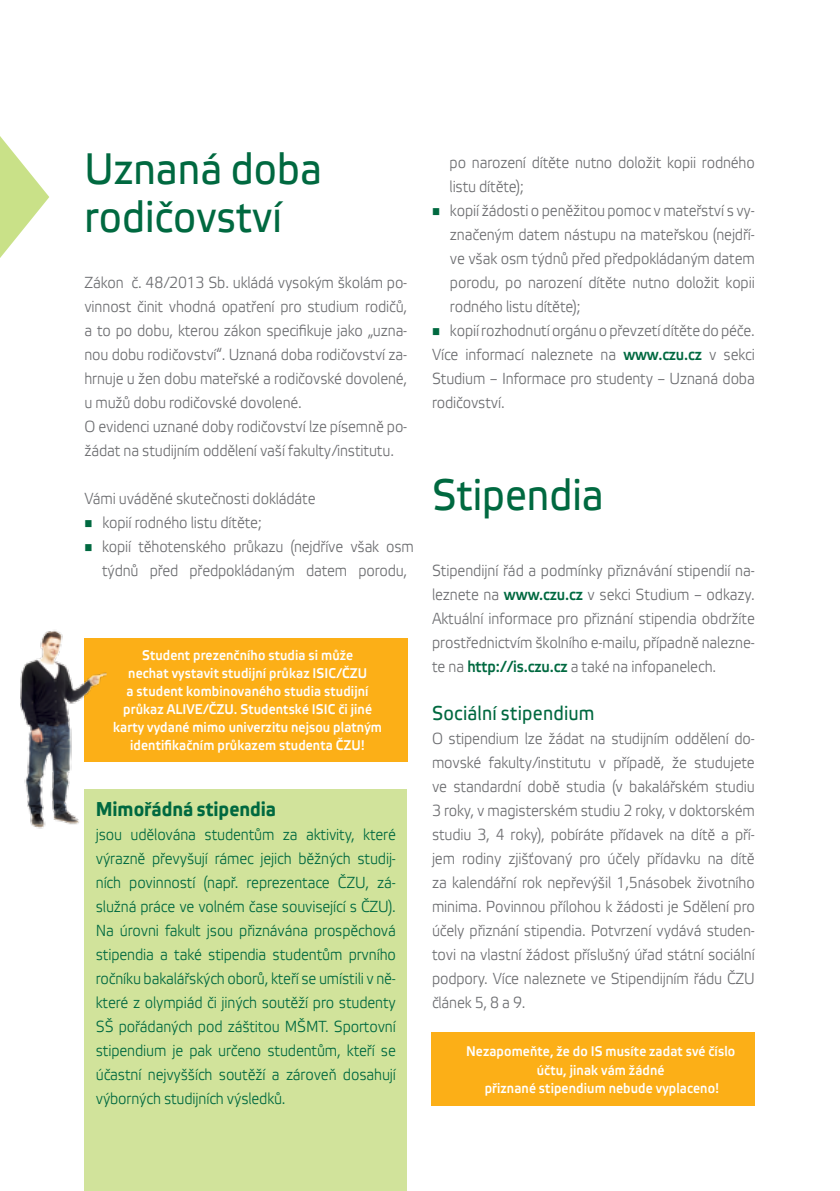
<style>
.page{position:relative;width:840px;height:1191px;background:#fff}
.page>*{position:absolute;margin:0;border:0;box-sizing:border-box;transform-origin:0 0}
.t1{font:44px/48px "Etelka Text";color:#006940;scale:.9 1}
.t2{font:700 20px "Etelka Text";letter-spacing:-.005em;color:#006940;scale:.9 1}
.t3{font:20px "Etelka Text";color:#006940;scale:.9 1}
.t4{font:300 16px/24px "Etelka";letter-spacing:-.01em;color:#6d6e71;text-align:justify;scale:.9 1}
.t5{font:300 16px/24px "Etelka";letter-spacing:-.01em;color:#006940;text-align:justify;scale:.9 1}
.t6{font:500 14px/18px "Etelka";letter-spacing:.01em;color:#fff;text-align:center;scale:.9 1}
.s1{color:#006940}
.s2{font-weight:500;color:#006940}
</style>
<div class="page">
<div style="left:84px;top:638px;width:323px;height:123px;background:#fcaf17"></div>
<div style="left:431px;top:1032px;width:323px;height:74px;background:#fcaf17"></div>
<img style="left:20px;top:630px;width:86px;height:199px">
<svg style="left:0;top:136px;width:49px;height:122px"></svg>
<div style="left:84px;top:789px;width:323px;height:402px;background:#d1e39b"></div>
<h1 class="t1" style="left:84px;top:146px;width:265px">Uznaná doba rodičovství</h1>
<p class="t4" style="left:84px;top:271px;width:360px;text-align:left">Zákon č. 48/2013 Sb. ukládá vysokým školám po&shy;vinnost činit vhodná opatření pro studium rodičů, a to po dobu, kterou zákon specifikuje jako „uzna&shy;nou dobu rodičovství“. Uznaná doba rodičovství za&shy;hrnuje u žen dobu mateřské a rodičovské dovolené, u mužů dobu rodičovské dovolené.<br>O evidenci uznané doby rodičovství lze písemně po&shy;žádat na studijním oddělení vaší fakulty/institutu.</p>
<p class="t4" style="left:84px;top:487px;width:258px">Vámi uváděné skutečnosti dokládáte</p>
<p class="t4" style="left:84px;top:511px;width:198px"><span class="s1">■</span> kopií rodného listu dítěte;</p>
<p class="t4" style="left:102px;top:535px;width:348px;text-indent:-18px"><span class="s1">■</span> kopií těhotenského průkazu (nejdříve však osm týdnů před předpokládaným datem porodu,</p>
<p class="t6" style="left:113px;top:646px;width:300px">Student prezenčního studia si může<br>nechat vystavit studijní průkaz ISIC/ČZU<br>a student kombinovaného studia studijní průkaz ALIVE/ČZU. Studentské ISIC či jiné karty vydané mimo univerzitu nejsou platným identifikačním průkazem studenta ČZU!</p>
<p class="t2" style="left:96px;top:796px;width:201px">Mimořádná stipendia</p>
<p class="t5" style="left:96px;top:823px;width:335px">jsou udělována studentům za aktivity, které výrazně převyšují rámec jejich běžných studij&shy;ních povinností (např. reprezentace ČZU, zá&shy;služná práce ve volném čase související s ČZU).<br>Na úrovni fakult jsou přiznávána prospěchová stipendia a také stipendia studentům prvního ročníku bakalářských oborů, kteří se umístili v ně&shy;které z olympiád či jiných soutěží pro studenty SŠ pořádaných pod záštitou MŠMT. Sportovní stipendium je pak určeno studentům, kteří se účastní nejvyšších soutěží a zároveň dosahují výborných studijních výsledků.</p>
<p class="t4" style="left:449px;top:151px;width:340px">po narození dítěte nutno doložit kopii rodného listu dítěte);</p>
<p class="t4" style="left:449px;top:199px;width:340px;text-indent:-18px"><span class="s1">■</span> kopií žádosti o peněžitou pomoc v mateřství s vy&shy;značeným datem nástupu na mateřskou (nejdří&shy;ve však osm týdnů před předpokládaným datem porodu, po narození dítěte nutno doložit kopii rodného listu dítěte);</p>
<p class="t4" style="left:432px;top:319px;width:360px"><span class="s1">■</span> kopií rozhodnutí orgánu o převzetí dítěte do péče.<br>Více informací naleznete na <span class="s2">www.czu.cz</span> v sekci Studium – Informace pro studenty – Uznaná doba rodičovství.</p>
<h1 class="t1" style="left:432px;top:472px;width:192px">Stipendia</h1>
<p class="t4" style="left:432px;top:559px;width:360px">Stipendijní řád a podmínky přiznávání stipendií na&shy;leznete na <span class="s2">www.czu.cz</span> v sekci Studium – odkazy.<br>Aktuální informace pro přiznání stipendia obdržíte prostřednictvím školního e-mailu, případně nalezne&shy;te na <span class="s2">http://is.czu.cz</span> a také na infopanelech.</p>
<p class="t3" style="left:432px;top:701px;width:182px">Sociální stipendium</p>
<p class="t4" style="left:432px;top:727px;width:360px">O stipendium lze žádat na studijním oddělení do&shy;movské fakulty/institutu v případě, že studujete ve standardní době studia (v bakalářském studiu 3 roky, v magisterském studiu 2 roky, v doktorském studiu 3, 4 roky), pobíráte přídavek na dítě a pří&shy;jem rodiny zjišťovaný pro účely přídavku na dítě za kalendářní rok nepřevýšil 1,5násobek životního minima. Povinnou přílohou k žádosti je Sdělení pro účely přiznání stipendia. Potvrzení vydává studen&shy;tovi na vlastní žádost příslušný úřad státní sociální podpory. Více naleznete ve Stipendijním řádu ČZU článek 5, 8 a 9.</p>
<p class="t6" style="left:466px;top:1042px;width:300px">Nezapomeňte, že do IS musíte zadat své číslo účtu, jinak vám žádné<br>přiznané stipendium nebude vyplaceno!</p>
</div>
